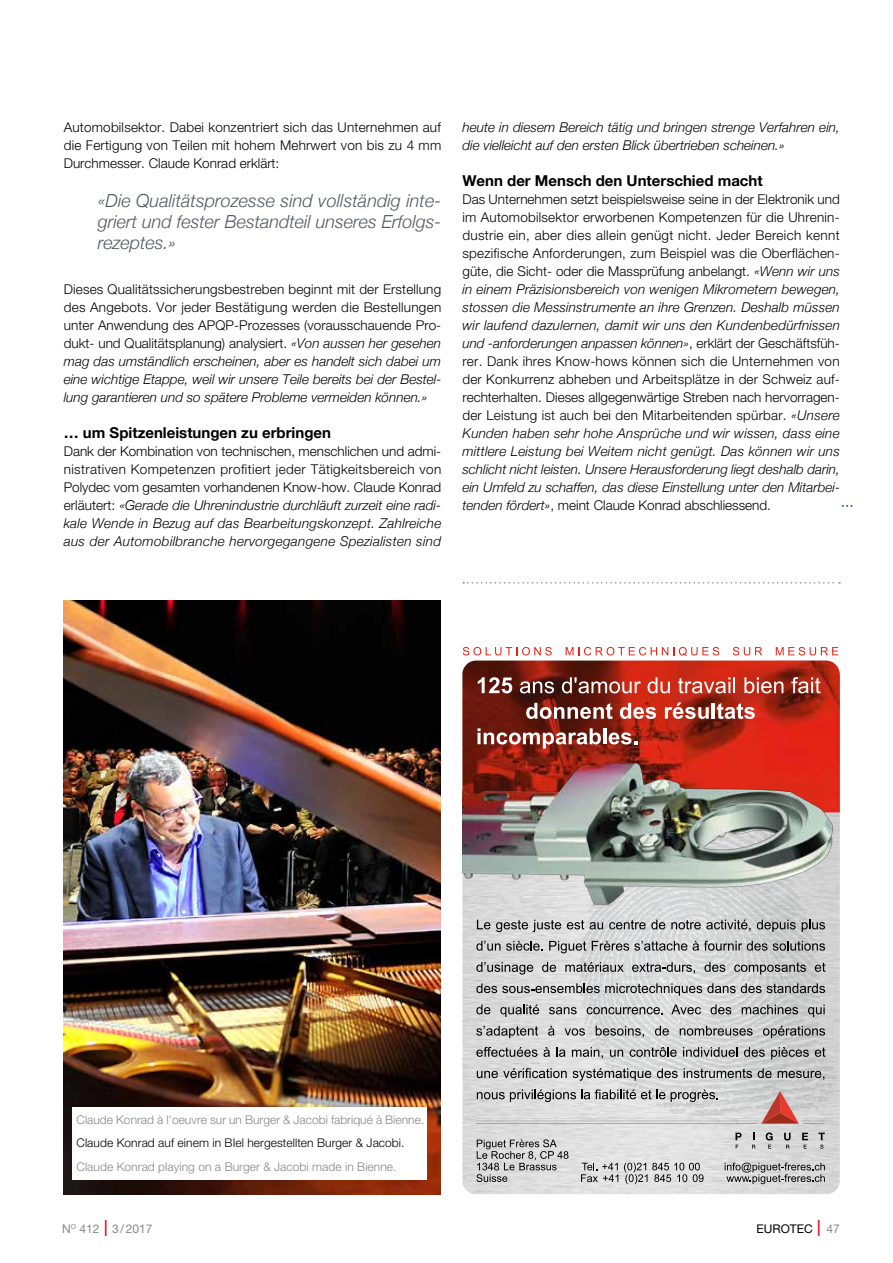
<style>
.page{position:relative;width:893px;height:1263px;background:#fff}
.page>*{position:absolute;margin:0;border:0;box-sizing:border-box;transform-origin:0 0}
.t1{font:italic 300 18px/21px "Helvetica Neue";color:#54585d;text-align:justify}
.t2{font:700 15px "Helvetica Neue";color:#000}
.t3{font:300 13.5px/18px "Helvetica Neue";color:#000;text-align:justify}
.t4{font:italic 300 13.5px/18px "Helvetica Neue";letter-spacing:.005em;color:#000}
.t5{font:300 12px "Helvetica Neue";color:#878787}
.t6{font:300 12px "Helvetica Neue";letter-spacing:.005em;color:#000}
.t7{font:12px "Helvetica Neue";color:#878787}
.t8{font:12px "Helvetica Neue";color:#000}
.s1{font-style:italic}
.s2{font-weight:300;font-stretch:condensed;font-size:22.5px;color:#e30613}
.s3{color:#878787}
</style>
<div class="page">
<img style="left:462px;top:911px;width:378px;height:283px">
<img style="left:567px;top:911px;width:273px;height:215px">
<svg style="left:735px;top:1133px;width:7px;height:15px"></svg>
<svg style="left:752px;top:1133px;width:3px;height:15px"></svg>
<svg style="left:766px;top:1132px;width:7px;height:16px"></svg>
<svg style="left:784px;top:1133px;width:7px;height:15px"></svg>
<svg style="left:802px;top:1133px;width:6px;height:15px"></svg>
<svg style="left:819px;top:1133px;width:6px;height:16px"></svg>
<svg style="left:735px;top:1091px;width:90px;height:33px;background:#cdb0ad"></svg>
<hr style="left:476px;top:1123px;width:261px;height:1px;background:#727275">
<hr style="left:476px;top:1121px;width:263px;height:1px;background:#96979b">
<hr style="left:476px;top:1118px;width:264px;height:1px;background:#c8c8cb">
<hr style="left:476px;top:1116px;width:265px;height:1px;background:#e9e8ea">
<svg style="left:476px;top:1139px;width:92px;height:43px;background:#b9b9b9"></svg>
<svg style="left:581px;top:1163px;width:37px;height:19px"></svg>
<svg style="left:624px;top:1162px;width:80px;height:22px;background:#b7b7b7"></svg>
<svg style="left:725px;top:1162px;width:100px;height:22px;background:#aaa"></svg>
<img style="left:462px;top:661px;width:378px;height:93px">
<svg style="left:478px;top:677px;width:34px;height:16px"></svg>
<svg style="left:520px;top:681px;width:34px;height:12px"></svg>
<svg style="left:562px;top:677px;width:79px;height:16px"></svg>
<svg style="left:647px;top:677px;width:23px;height:16px"></svg>
<svg style="left:678px;top:677px;width:57px;height:16px"></svg>
<svg style="left:744px;top:677px;width:39px;height:16px"></svg>
<svg style="left:791px;top:677px;width:30px;height:16px"></svg>
<svg style="left:526px;top:703px;width:86px;height:16px"></svg>
<svg style="left:620px;top:703px;width:36px;height:16px"></svg>
<svg style="left:665px;top:702px;width:44px;height:17px"></svg>
<hr style="left:712px;top:703px;width:3px;height:16px;background:#fff">
<svg style="left:717px;top:703px;width:38px;height:16px"></svg>
<svg style="left:477px;top:728px;width:124px;height:21px"></svg>
<hr style="left:603px;top:728px;width:3px;height:16px;background:#fff">
<svg style="left:609px;top:732px;width:28px;height:12px"></svg>
<img style="left:462px;top:754px;width:378px;height:157px">
<svg style="left:477px;top:920px;width:13px;height:9px"></svg>
<svg style="left:496px;top:920px;width:65px;height:12px"></svg>
<svg style="left:567px;top:920px;width:36px;height:9px"></svg>
<svg style="left:609px;top:920px;width:56px;height:9px"></svg>
<svg style="left:671px;top:919px;width:79px;height:12px"></svg>
<svg style="left:757px;top:920px;width:39px;height:12px"></svg>
<svg style="left:802px;top:920px;width:23px;height:12px"></svg>
<svg style="left:476px;top:941px;width:67px;height:10px"></svg>
<svg style="left:549px;top:941px;width:37px;height:12px"></svg>
<svg style="left:592px;top:941px;width:95px;height:10px"></svg>
<svg style="left:693px;top:941px;width:74px;height:10px"></svg>
<svg style="left:773px;top:941px;width:52px;height:10px"></svg>
<svg style="left:476px;top:962px;width:57px;height:13px"></svg>
<svg style="left:542px;top:962px;width:14px;height:10px"></svg>
<svg style="left:565px;top:962px;width:59px;height:10px"></svg>
<svg style="left:632px;top:962px;width:63px;height:12px"></svg>
<svg style="left:704px;top:962px;width:21px;height:10px"></svg>
<svg style="left:734px;top:962px;width:72px;height:12px"></svg>
<svg style="left:815px;top:962px;width:10px;height:10px"></svg>
<svg style="left:476px;top:983px;width:271px;height:13px;background:#aaabab"></svg>
<svg style="left:748px;top:983px;width:77px;height:10px"></svg>
<svg style="left:476px;top:1004px;width:14px;height:10px"></svg>
<svg style="left:500px;top:1004px;width:39px;height:13px"></svg>
<svg style="left:549px;top:1007px;width:28px;height:7px"></svg>
<svg style="left:587px;top:1007px;width:76px;height:7px"></svg>
<svg style="left:671px;top:1004px;width:30px;height:10px"></svg>
<svg style="left:710px;top:1004px;width:21px;height:10px"></svg>
<svg style="left:742px;top:1004px;width:56px;height:10px"></svg>
<svg style="left:808px;top:1004px;width:17px;height:13px"></svg>
<svg style="left:476px;top:1026px;width:62px;height:12px"></svg>
<svg style="left:548px;top:1026px;width:7px;height:10px"></svg>
<svg style="left:565px;top:1028px;width:20px;height:8px"></svg>
<svg style="left:596px;top:1026px;width:48px;height:11px"></svg>
<svg style="left:655px;top:1026px;width:14px;height:10px"></svg>
<svg style="left:680px;top:1026px;width:73px;height:10px"></svg>
<svg style="left:763px;top:1026px;width:62px;height:12px"></svg>
<svg style="left:476px;top:1047px;width:61px;height:10px"></svg>
<svg style="left:543px;top:1047px;width:7px;height:10px"></svg>
<svg style="left:556px;top:1047px;width:9px;height:10px"></svg>
<svg style="left:572px;top:1047px;width:31px;height:12px"></svg>
<svg style="left:610px;top:1049px;width:13px;height:8px"></svg>
<svg style="left:630px;top:1047px;width:47px;height:10px"></svg>
<svg style="left:683px;top:1047px;width:54px;height:10px"></svg>
<svg style="left:744px;top:1047px;width:21px;height:10px"></svg>
<svg style="left:771px;top:1047px;width:38px;height:12px"></svg>
<svg style="left:815px;top:1047px;width:10px;height:10px"></svg>
<svg style="left:477px;top:1068px;width:90px;height:10px"></svg>
<svg style="left:573px;top:1068px;width:78px;height:13px"></svg>
<svg style="left:657px;top:1068px;width:21px;height:10px"></svg>
<svg style="left:684px;top:1068px;width:68px;height:10px"></svg>
<svg style="left:758px;top:1068px;width:14px;height:10px"></svg>
<svg style="left:778px;top:1071px;width:46px;height:9px"></svg>
<svg style="left:477px;top:1089px;width:188px;height:13px;background:#a8a9a9"></svg>
<svg style="left:671px;top:1089px;width:47px;height:13px"></svg>
<svg style="left:463px;top:647px;width:89px;height:8px"></svg>
<svg style="left:566px;top:647px;width:153px;height:9px"></svg>
<svg style="left:733px;top:647px;width:29px;height:8px"></svg>
<svg style="left:776px;top:647px;width:62px;height:8px"></svg>
<img style="left:64px;top:600px;width:377px;height:594px">
<svg style="left:842px;top:505px;width:10px;height:2px"></svg>
<div style="left:72px;top:1107px;width:354px;height:73px;background:#fff"></div>
<svg style="left:463px;top:582px;width:371px;height:2px"></svg>
<p class="t3" style="left:64px;top:118px;width:379px">Automobilsektor. Dabei konzentriert sich das Unternehmen auf die Fertigung von Teilen mit hohem Mehrwert von bis zu 4 mm Durchmesser. Claude Konrad erklärt:</p>
<h1 class="t1" style="left:98px;top:189px;width:345px">«Die Qualitätsprozesse sind vollständig inte&shy;griert und fester Bestandteil unseres Erfolgs&shy;rezeptes.»</h1>
<p class="t3" style="left:64px;top:280px;width:379px">Dieses Qualitätssicherungsbestreben beginnt mit der Erstellung des Angebots. Vor jeder Bestätigung werden die Bestellungen unter Anwendung des APQP-Prozesses (vorausschauende Pro&shy;dukt- und Qualitätsplanung) analysiert. <span class="s1">«Von aussen her gesehen mag das umständlich erscheinen, aber es handelt sich dabei um eine wichtige Etappe, weil wir unsere Teile bereits bei der Bestel&shy;lung garantieren und so spätere Probleme vermeiden können.»</span></p>
<p class="t2" style="left:64px;top:421px;width:269px">… um Spitzenleistungen zu erbringen</p>
<p class="t3" style="left:64px;top:442px;width:379px">Dank der Kombination von technischen, menschlichen und admi&shy;nistrativen Kompetenzen profitiert jeder Tätigkeitsbereich von Polydec vom gesamten vorhandenen Know-how. Claude Konrad erläutert: <span class="s1">«Gerade die Uhrenindustrie durchläuft zurzeit eine radi&shy;kale Wende in Bezug auf das Bearbeitungskonzept. Zahlreiche aus der Automobilbranche hervorgegangene Spezialisten sind</span></p>
<p class="t4" style="left:462px;top:117px;width:379px">heute in diesem Bereich tätig und bringen strenge Verfahren ein, die vielleicht auf den ersten Blick übertrieben scheinen.»</p>
<p class="t2" style="left:462px;top:169px;width:302px">Wenn der Mensch den Unterschied macht</p>
<p class="t3" style="left:462px;top:190px;width:379px">Das Unternehmen setzt beispielsweise seine in der Elektronik und im Automobilsektor erworbenen Kompetenzen für die Uhrenin&shy;dustrie ein, aber dies allein genügt nicht. Jeder Bereich kennt spezifische Anforderungen, zum Beispiel was die Oberflächen&shy;güte, die Sicht- oder die Massprüfung anbelangt. <span class="s1">«Wenn wir uns in einem Präzisionsbereich von wenigen Mikrometern bewegen, stossen die Messinstrumente an ihre Grenzen. Deshalb müssen wir laufend dazulernen, damit wir uns den Kundenbedürfnissen und -anforderungen anpassen können»</span>, erklärt der Geschäftsfüh&shy;rer. Dank ihres Know-hows können sich die Unternehmen von der Konkurrenz abheben und Arbeitsplätze in der Schweiz auf&shy;rechterhalten. Dieses allgegenwärtige Streben nach hervorragen&shy;der Leistung ist auch bei den Mitarbeitenden spürbar. <span class="s1">«Unsere Kunden haben sehr hohe Ansprüche und wir wissen, dass eine mittlere Leistung bei Weitem nicht genügt. Das können wir uns schlicht nicht leisten. Unsere Herausforderung liegt deshalb darin, ein Umfeld zu schaffen, das diese Einstellung unter den Mitarbei&shy;tenden fördert»</span>, meint Claude Konrad abschliessend.</p>
<p class="t5" style="left:77px;top:1112px;width:349px">Claude Konrad à l'oeuvre sur un Burger &amp; Jacobi fabriqué à Bienne.</p>
<p class="t6" style="left:77px;top:1136px;width:329px">Claude Konrad auf einem in BIel hergestellten Burger &amp; Jacobi.</p>
<p class="t5" style="left:77px;top:1159px;width:321px">Claude Konrad playing on a Burger &amp; Jacobi made in Bienne.</p>
<p class="t7" style="left:62px;top:1221px;width:92px">N<sup>O</sup> 412 <span class="s2">I</span> 3/2017</p>
<p class="t8" style="left:756px;top:1221px;width:85px">EUROTEC <span class="s2">I</span> <span class="s3">47</span></p>
</div>
